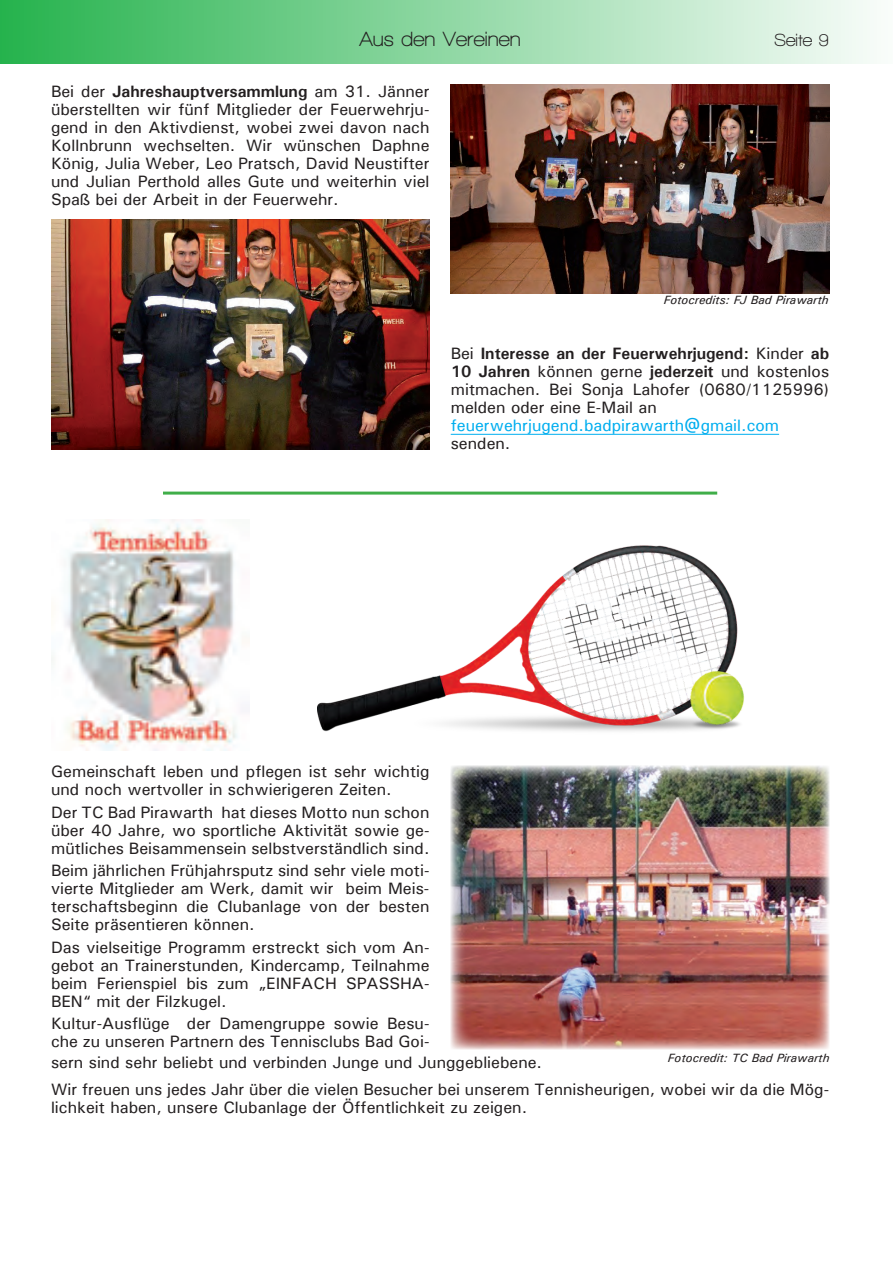
<style>
.page{position:relative;width:893px;height:1263px;background:#fff}
.page>*{position:absolute;margin:0;border:0;box-sizing:border-box;transform-origin:0 0}
.t1{font:700 21px "Walkway";color:#231f20}
.t2{font:700 18px "Walkway";color:#231f20}
.t3{font:500 16.5px/18px "Univers";color:#231f20;text-align:justify}
.t4{font:italic 500 12px "Univers";color:#231f20}
.s1{font-weight:700}
.s2{color:#00aeef}
</style>
<div class="page">
<div style="left:0;top:0;width:893px;height:64px;background:linear-gradient(to right,#25b34d,#fafdfb)"></div>
<hr style="left:163px;top:492px;width:554px;height:3px;background:#40ae49">
<img style="left:451px;top:85px;width:378px;height:208px">
<img style="left:51px;top:219px;width:378px;height:231px">
<hr style="left:451px;top:434px;width:328px;height:1px;background:#00aeef">
<img style="left:65px;top:520px;width:173px;height:230px">
<img style="left:317px;top:545px;width:427px;height:187px">
<img style="left:451px;top:766px;width:378px;height:283px">
<p class="t1" style="left:360px;top:28px;width:163px">Aus den Vereinen</p>
<p class="t2" style="left:775px;top:31px;width:56px">Seite 9</p>
<p class="t3" style="left:51px;top:82px;width:380px">Bei der <span class="s1">Jahreshauptversammlung</span> am 31. Jänner überstellten wir fünf Mitglieder der Feuerwehrju&shy;gend in den Aktivdienst, wobei zwei davon nach Kollnbrunn wechselten. Wir wünschen Daphne König, Julia Weber, Leo Pratsch, David Neustifter und Julian Perthold alles Gute und weiterhin viel Spaß bei der Arbeit in der Feuerwehr.</p>
<p class="t4" style="left:664px;top:292px;width:166px">Fotocredits: FJ Bad Pirawarth</p>
<p class="t3" style="left:451px;top:344px;width:380px;text-align:left">Bei <span class="s1">Interesse an der Feuerwehrjugend:</span> Kinder <span class="s1">ab 10 Jahren</span> können gerne <span class="s1">jederzeit</span> und kostenlos mitmachen. Bei Sonja Lahofer (0680/1125996) melden oder eine E-Mail an <span class="s2">feuerwehrjugend.badpirawarth@gmail.com </span>senden.</p>
<p class="t3" style="left:51px;top:762px;width:380px">Gemeinschaft leben und pflegen ist sehr wichtig und noch wertvoller in schwierigeren Zeiten.</p>
<p class="t3" style="left:51px;top:803px;width:380px">Der TC Bad Pirawarth hat dieses Motto nun schon über 40 Jahre, wo sportliche Aktivität sowie ge&shy;mütliches Beisammensein selbstverständlich sind.</p>
<p class="t3" style="left:51px;top:861px;width:380px">Beim jährlichen Frühjahrsputz sind sehr viele moti&shy;vierte Mitglieder am Werk, damit wir beim Meis&shy;terschaftsbeginn die Clubanlage von der besten Seite präsentieren können.</p>
<p class="t3" style="left:51px;top:938px;width:380px">Das vielseitige Programm erstreckt sich vom An&shy;gebot an Trainerstunden, Kindercamp, Teilnahme beim Ferienspiel bis zum „EINFACH SPASSHA-BEN“ mit der Filzkugel.</p>
<p class="t3" style="left:51px;top:1014px;width:380px">Kultur-Ausflüge der Damengruppe sowie Besu&shy;che zu unseren Partnern des Tennisclubs Bad Goi-</p>
<p class="t4" style="left:668px;top:1050px;width:163px">Fotocredit: TC Bad Pirawarth</p>
<p class="t3" style="left:51px;top:1049px;width:780px;line-height:26.4px">sern sind sehr beliebt und verbinden Junge und Junggebliebene.<br>Wir freuen uns jedes Jahr über die vielen Besucher bei unserem Tennisheurigen, wobei wir da die Mög-</p>
<p class="t3" style="left:51px;top:1097px;width:478px">lichkeit haben, unsere Clubanlage der Öffentlichkeit zu zeigen.</p>
</div>
